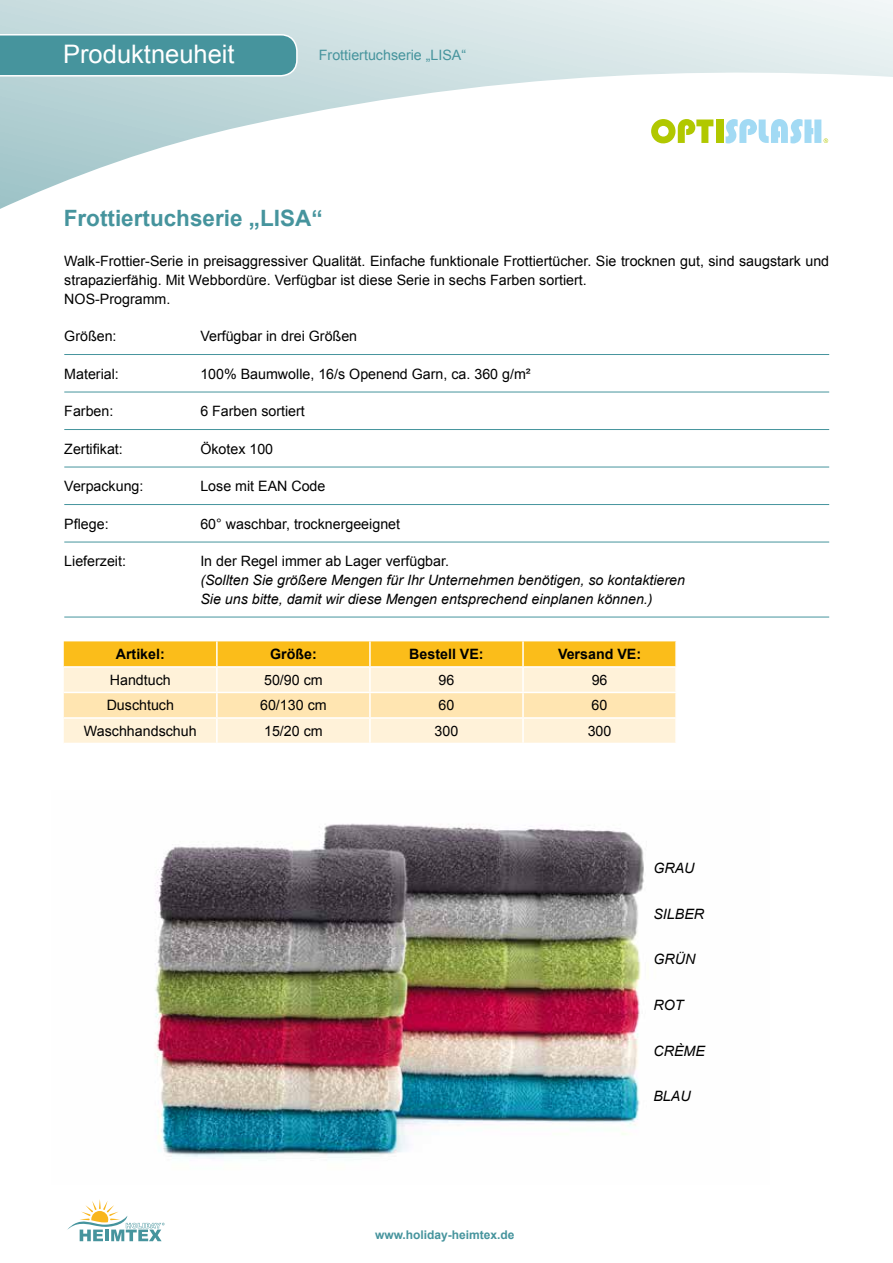
<style>
.page{position:relative;width:893px;height:1263px;background:#fff}
.page>*{position:absolute;margin:0;border:0;box-sizing:border-box;transform-origin:0 0}
.t1{font:25.5px "Arial";color:#fff}
.t2{font:700 22.5px "Arial";color:#46949d}
.t3{font:14.25px/18.8px "Arial";color:#000}
.t4{font:italic 14.25px/18.8px "Arial";color:#000}
.t5{font:700 14.25px "Arial";color:#000}
.t6{font:14.25px "Arial";color:#46949d}
.t7{font:700 12px "Arial";color:#46949d}
</style>
<div class="page">
<svg style="left:0;top:0;width:893px;height:209px"></svg>
<svg style="left:67px;top:1199px;width:98px;height:42px"></svg>
<svg style="left:0;top:34px;width:298px;height:43px;background:#569da5"></svg>
<img style="left:155px;top:823px;width:489px;height:336px">
<svg style="left:651px;top:119px;width:62px;height:24px"></svg>
<div style="left:716px;top:119px;width:7px;height:24px;background:#b1c800"></div>
<svg style="left:726px;top:119px;width:102px;height:24px"></svg>
<hr style="left:64px;top:354px;width:765px;height:1px;background:#46949d">
<hr style="left:64px;top:392px;width:765px;height:1px;background:#46949d">
<hr style="left:64px;top:429px;width:765px;height:1px;background:#46949d">
<hr style="left:64px;top:467px;width:765px;height:1px;background:#46949d">
<hr style="left:64px;top:504px;width:765px;height:1px;background:#46949d">
<hr style="left:64px;top:542px;width:765px;height:1px;background:#46949d">
<hr style="left:64px;top:617px;width:765px;height:1px;background:#46949d">
<div style="left:64px;top:641px;width:611px;height:25px;background:#fbbd1a"></div>
<div style="left:64px;top:668px;width:611px;height:75px;background:#fff2d9"></div>
<div style="left:64px;top:693px;width:611px;height:24px;background:#ffe5b1"></div>
<hr style="left:216px;top:641px;width:2px;height:25px;background:#fff">
<hr style="left:369px;top:641px;width:2px;height:25px;background:#fff">
<hr style="left:522px;top:641px;width:2px;height:25px;background:#fff">
<hr style="left:216px;top:668px;width:2px;height:24px;background:#fff">
<hr style="left:369px;top:668px;width:2px;height:24px;background:#fff">
<hr style="left:522px;top:668px;width:2px;height:24px;background:#fff">
<hr style="left:64px;top:692px;width:153px;height:1px;background:#fff">
<hr style="left:217px;top:692px;width:153px;height:1px;background:#fff">
<hr style="left:216px;top:693px;width:2px;height:24px;background:#fff">
<hr style="left:370px;top:692px;width:153px;height:1px;background:#fff">
<hr style="left:369px;top:693px;width:2px;height:24px;background:#fff">
<hr style="left:523px;top:692px;width:154px;height:1px;background:#fff">
<hr style="left:522px;top:693px;width:2px;height:24px;background:#fff">
<hr style="left:64px;top:717px;width:153px;height:2px;background:#fff">
<hr style="left:217px;top:717px;width:153px;height:2px;background:#fff">
<hr style="left:216px;top:719px;width:2px;height:24px;background:#fff">
<hr style="left:370px;top:717px;width:153px;height:2px;background:#fff">
<hr style="left:369px;top:719px;width:2px;height:24px;background:#fff">
<hr style="left:523px;top:717px;width:154px;height:2px;background:#fff">
<hr style="left:522px;top:719px;width:2px;height:24px;background:#fff">
<h1 class="t1" style="left:63px;top:37px;width:173px">Produktneuheit</h1>
<p class="t6" style="left:319px;top:46px;width:149px">Frottiertuchserie „LISA“</p>
<h2 class="t2" style="left:64px;top:204px;width:260px">Frottiertuchserie „LISA“</h2>
<p class="t3" style="left:64px;top:252px;width:766px">Walk-Frottier-Serie in preisaggressiver Qualität. Einfache funktionale Frottiertücher. Sie trocknen gut, sind saugstark und strapazierfähig. Mit Webbordüre. Verfügbar ist diese Serie in sechs Farben sortiert.<br>NOS-Programm.</p>
<p class="t3" style="left:64px;top:327px;width:54px">Größen:</p>
<p class="t3" style="left:200px;top:327px;width:158px">Verfügbar in drei Größen</p>
<p class="t3" style="left:64px;top:365px;width:56px">Material:</p>
<p class="t3" style="left:200px;top:365px;width:332px">100% Baumwolle, 16/s Openend Garn, ca. 360 g/m²</p>
<p class="t3" style="left:64px;top:402px;width:51px">Farben:</p>
<p class="t3" style="left:200px;top:402px;width:106px">6 Farben sortiert</p>
<p class="t3" style="left:64px;top:440px;width:60px">Zertifikat:</p>
<p class="t3" style="left:200px;top:440px;width:74px">Ökotex 100</p>
<p class="t3" style="left:64px;top:477px;width:81px">Verpackung:</p>
<p class="t3" style="left:200px;top:477px;width:127px">Lose mit EAN Code</p>
<p class="t3" style="left:64px;top:515px;width:46px">Pflege:</p>
<p class="t3" style="left:200px;top:515px;width:201px">60° waschbar, trocknergeeignet</p>
<p class="t3" style="left:64px;top:552px;width:63px">Lieferzeit:</p>
<p class="t3" style="left:200px;top:552px;width:250px">In der Regel immer ab Lager verfügbar.</p>
<p class="t4" style="left:200px;top:571px;width:486px">(Sollten Sie größere Mengen für Ihr Unternehmen benötigen, so kontaktieren<br>Sie uns bitte, damit wir diese Mengen entsprechend einplanen können.)</p>
<p class="t5" style="left:116px;top:645px;width:51px">Artikel:</p>
<p class="t5" style="left:270px;top:645px;width:48px">Größe:</p>
<p class="t5" style="left:409px;top:645px;width:76px">Bestell VE:</p>
<p class="t5" style="left:558px;top:645px;width:85px">Versand VE:</p>
<p class="t3" style="left:110px;top:671px;width:62px">Handtuch</p>
<p class="t3" style="left:264px;top:671px;width:60px">50/90 cm</p>
<p class="t3" style="left:439px;top:671px;width:17px">96</p>
<p class="t3" style="left:592px;top:671px;width:17px">96</p>
<p class="t3" style="left:107px;top:696px;width:69px">Duschtuch</p>
<p class="t3" style="left:260px;top:696px;width:68px">60/130 cm</p>
<p class="t3" style="left:439px;top:696px;width:17px">60</p>
<p class="t3" style="left:592px;top:696px;width:17px">60</p>
<p class="t3" style="left:84px;top:722px;width:114px">Waschhandschuh</p>
<p class="t3" style="left:264px;top:722px;width:60px">15/20 cm</p>
<p class="t3" style="left:435px;top:722px;width:25px">300</p>
<p class="t3" style="left:588px;top:722px;width:25px">300</p>
<p class="t4" style="left:653px;top:859px;width:43px">GRAU</p>
<p class="t4" style="left:653px;top:905px;width:52px">SILBER</p>
<p class="t4" style="left:653px;top:950px;width:43px">GRÜN</p>
<p class="t4" style="left:653px;top:996px;width:32px">ROT</p>
<p class="t4" style="left:653px;top:1041px;width:53px">CRÈME</p>
<p class="t4" style="left:653px;top:1087px;width:39px">BLAU</p>
<p class="t7" style="left:375px;top:1227px;width:141px">www.holiday-heimtex.de</p>
</div>
